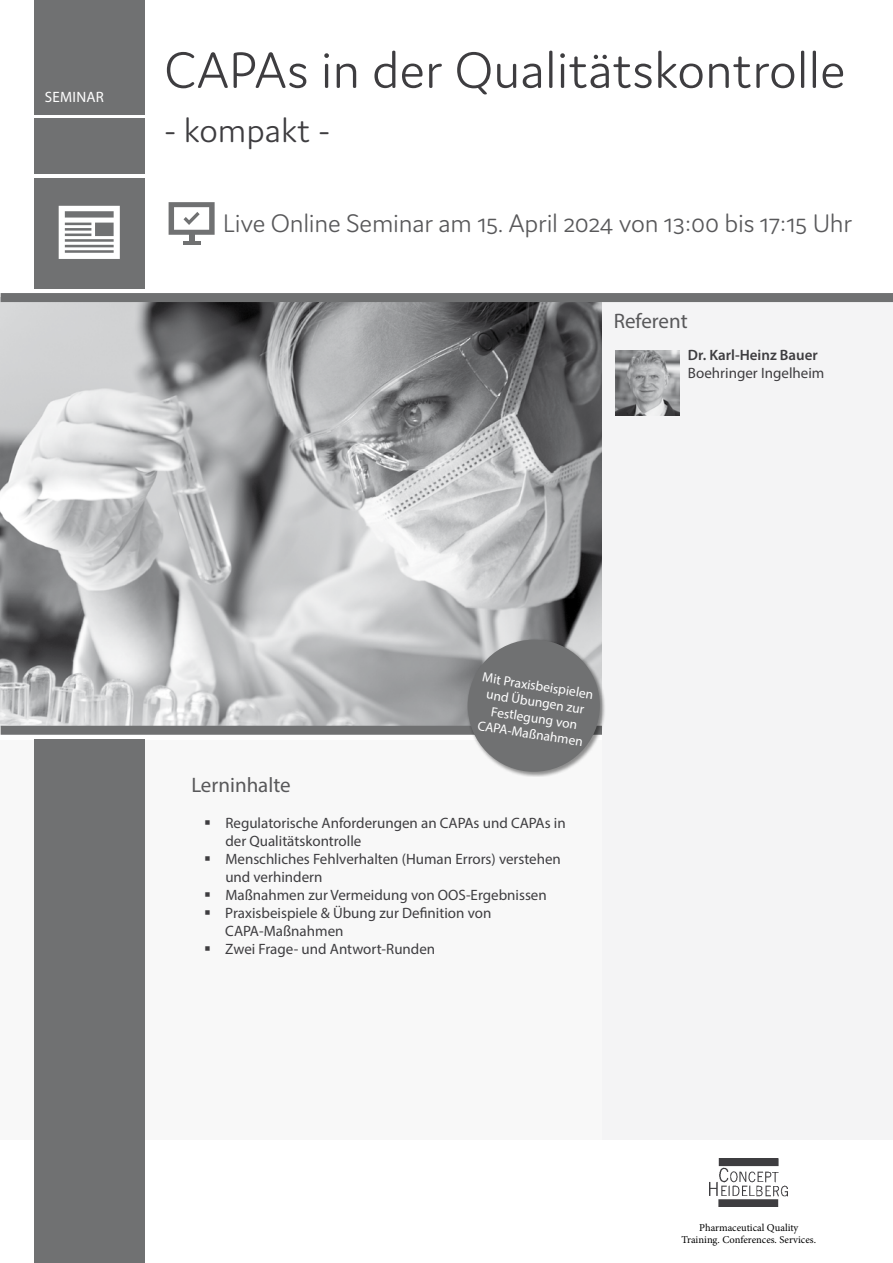
<style>
.page{position:relative;width:893px;height:1263px;background:#fff}
.page>*{position:absolute;margin:0;border:0;box-sizing:border-box;transform-origin:0 0}
.t1{font:300 54px "Domus";color:#3e3d40}
.t2{font:300 36px "Domus";color:#3e3d40}
.t3{font:300 27px "Domus";letter-spacing:-.01em;color:#58585a}
.t4{font:21px "Myriad Pro";color:#58585a}
.t5{font:15px/18px "Myriad Pro";color:#3e3d40}
.t6{font:600 15px "Myriad Pro";color:#3e3d40}
.t7{font:15px "Myriad Pro";letter-spacing:.02em;color:#fff}
.t8{font:13.5px/16.2px "Myriad Pro";color:#fff;text-align:center}
.t9{font:10.5px/12.6px "Minion Pro";color:#000;text-align:center}
</style>
<div class="page">
<img style="left:1px;top:302px;width:602px;height:424px">
<div style="left:34px;top:118px;width:110px;height:56px;background:#707172"></div>
<div style="left:34px;top:178px;width:110px;height:110px;background:#707172"></div>
<div style="left:0;top:739px;width:893px;height:400px;background:#f8f8f8"></div>
<div style="left:34px;top:739px;width:111px;height:524px;background:#707172"></div>
<div style="left:1px;top:726px;width:602px;height:9px;background:#707172"></div>
<div style="left:603px;top:297px;width:290px;height:842px;background:#f4f4f5"></div>
<div style="left:1px;top:293px;width:892px;height:9px;background:#707172"></div>
<img style="left:710px;top:1159px;width:78px;height:47px">
<div style="left:34px;top:0;width:110px;height:114px;background:#707172"></div>
<svg style="left:59px;top:206px;width:61px;height:53px"></svg>
<div style="left:190px;top:234px;width:5px;height:8px;background:#707172"></div>
<hr style="left:184px;top:241px;width:17px;height:3px;background:#707172">
<svg style="left:169px;top:202px;width:46px;height:33px"></svg>
<img style="left:616px;top:350px;width:63px;height:65px">
<div style="left:467px;top:638px;width:138px;height:139px;background:#000;opacity:.43"></div>
<div style="left:468px;top:640px;width:132px;height:132px;background:#707172;border-radius:50%"></div>
<p class="t7" style="left:45px;top:88px;width:61px">SEMINAR</p>
<h1 class="t1" style="left:164px;top:41px;width:683px">CAPAs in der Qualitätskontrolle</h1>
<h2 class="t2" style="left:164px;top:110px;width:167px">- kompakt -</h2>
<h3 class="t3" style="left:223px;top:208px;width:631px">Live Online Seminar am 15. April 2024 von 13:00 bis 17:15 Uhr</h3>
<h3 class="t4" style="left:614px;top:308px;width:75px">Referent</h3>
<p class="t6" style="left:688px;top:345px;width:131px">Dr. Karl-Heinz Bauer</p>
<p class="t5" style="left:688px;top:364px;width:138px">Boehringer Ingelheim</p>
<p class="t8" style="left:484px;top:669px;width:114px;rotate:9deg">Mit Praxisbeispielen und Übungen zur<br>Festlegung von<br>CAPA-Maßnahmen</p>
<h3 class="t4" style="left:191px;top:772px;width:101px">Lerninhalte</h3>
<p class="t5" style="left:225px;top:814px;width:342px">Regulatorische Anforderungen an CAPAs und CAPAs in der Qualitätskontrolle<br>Menschliches Fehlverhalten (Human Errors) verstehen und verhindern<br>Maßnahmen zur Vermeidung von OOS-Ergebnissen Praxisbeispiele &amp; Übung zur Definition von CAPA-Maßnahmen<br>Zwei Frage- und Antwort-Runden</p>
<p class="t9" style="left:682px;top:1221px;width:136px">Pharmaceutical Quality<br>Training. Conferences. Services.</p>
</div>
